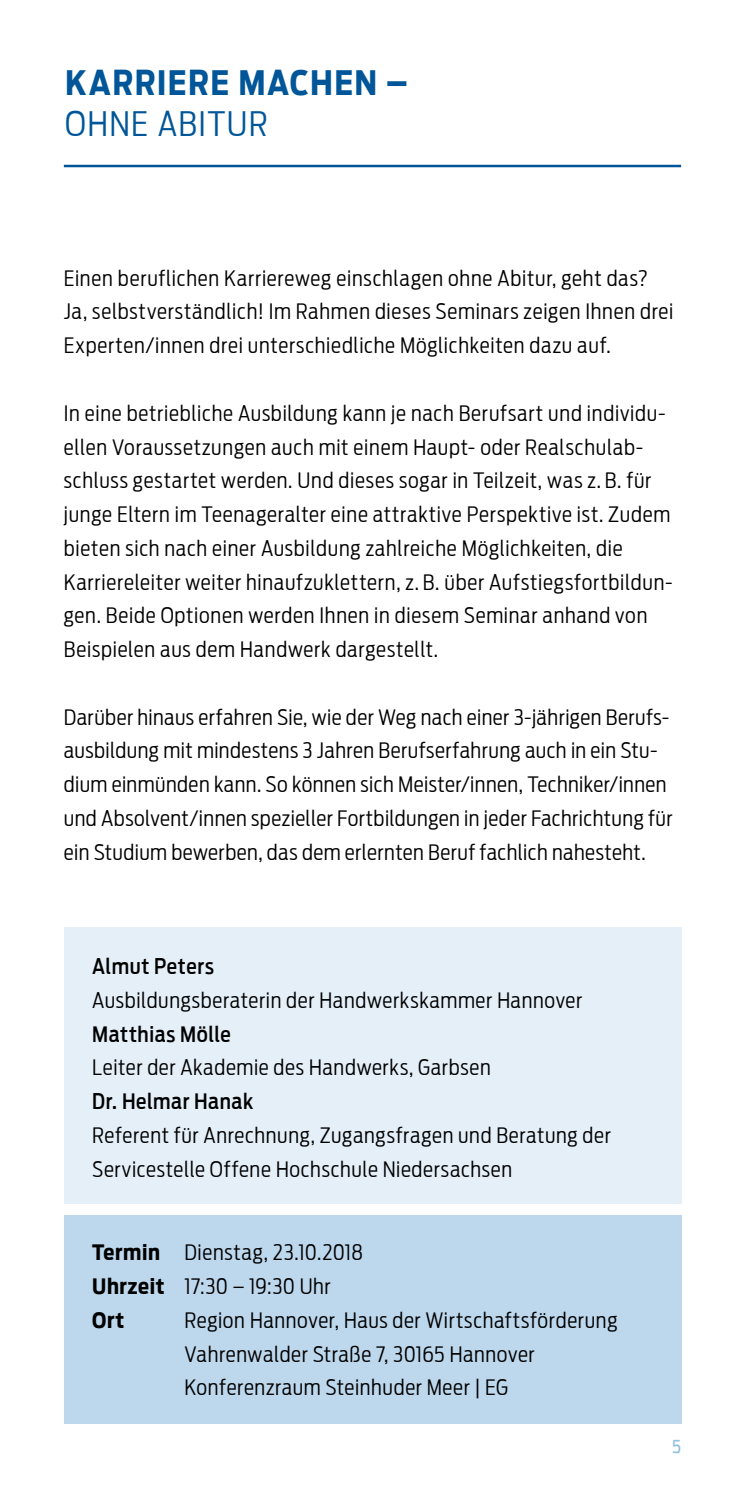
<style>
.page{position:relative;width:745px;height:1489px;background:#fff}
.page>*{position:absolute;margin:0;border:0;box-sizing:border-box;transform-origin:0 0}
.t1{font:700 33.75px "Antenna Cond";letter-spacing:.04em;color:#005698}
.t2{font:300 33.75px "Antenna Cond";letter-spacing:.04em;color:#005698}
.t3{font:300 21.25px/33.8px "Antenna Cond";letter-spacing:.03em;color:#000}
.t4{font:500 21.25px "Antenna Cond";letter-spacing:.03em;color:#000}
.t5{font:17.5px "Antenna Cond";color:#91c0e0}
.s1{font-weight:700}
</style>
<div class="page">
<div style="left:64px;top:1214px;width:616px;height:209px;background:#bdd7ec"></div>
<div style="left:64px;top:927px;width:616px;height:276px;background:#e5eff8"></div>
<hr style="left:64px;top:165px;width:616px;height:2px;background:#005698">
<h1 class="t1" style="left:65px;top:63px;width:343px">KARRIERE MACHEN –</h1>
<h1 class="t2" style="left:65px;top:104px;width:204px">OHNE ABITUR</h1>
<p class="t3" style="left:64px;top:261px;width:610px">Einen beruflichen Karriereweg einschlagen ohne Abitur, geht das?<br>Ja, selbstverständlich! Im Rahmen dieses Seminars zeigen Ihnen drei<br>Experten/innen drei unterschiedliche Möglichkeiten dazu auf.</p>
<p class="t3" style="left:64px;top:396px;width:610px">In eine betriebliche Ausbildung kann je nach Berufsart und individu&shy;ellen Voraussetzungen auch mit einem Haupt- oder Realschulab&shy;schluss gestartet werden. Und dieses sogar in Teilzeit, was z. B. für junge Eltern im Teenageralter eine attraktive Perspektive ist. Zudem bieten sich nach einer Ausbildung zahlreiche Möglichkeiten, die Karriereleiter weiter hinaufzuklettern, z. B. über Aufstiegsfortbildun&shy;gen. Beide Optionen werden Ihnen in diesem Seminar anhand von Beispielen aus dem Handwerk dargestellt.</p>
<p class="t3" style="left:64px;top:700px;width:609px">Darüber hinaus erfahren Sie, wie der Weg nach einer 3-jährigen Berufs&shy;ausbildung mit mindestens 3 Jahren Berufserfahrung auch in ein Stu&shy;dium einmünden kann. So können sich Meister/innen, Techniker/innen und Absolvent/innen spezieller Fortbildungen in jeder Fachrichtung für ein Studium bewerben, das dem erlernten Beruf fachlich nahesteht.</p>
<p class="t4" style="left:92px;top:953px;width:123px">Almut Peters</p>
<p class="t3" style="left:92px;top:983px;width:491px">Ausbildungsberaterin der Handwerkskammer Hannover</p>
<p class="t4" style="left:92px;top:1021px;width:140px">Matthias Mölle</p>
<p class="t3" style="left:92px;top:1050px;width:400px">Leiter der Akademie des Handwerks, Garbsen</p>
<p class="t4" style="left:92px;top:1088px;width:162px">Dr. Helmar Hanak</p>
<p class="t3" style="left:92px;top:1118px;width:519px">Referent für Anrechnung, Zugangsfragen und Beratung der<br>Servicestelle Offene Hochschule Niedersachsen</p>
<p class="t3" style="left:92px;top:1235px;width:272px"><span class="s1">Termin</span> Dienstag, 23.10.2018<br><span class="s1">Uhrzeit</span> 17:30 – 19:30 Uhr<br><span class="s1">Ort</span></p>
<p class="t3" style="left:184px;top:1303px;width:434px">Region Hannover, Haus der Wirtschaftsförderung<br>Vahrenwalder Straße 7, 30165 Hannover<br>Konferenzraum Steinhuder Meer | EG</p>
<p class="t5" style="left:671px;top:1436px;width:10px">5</p>
</div>
